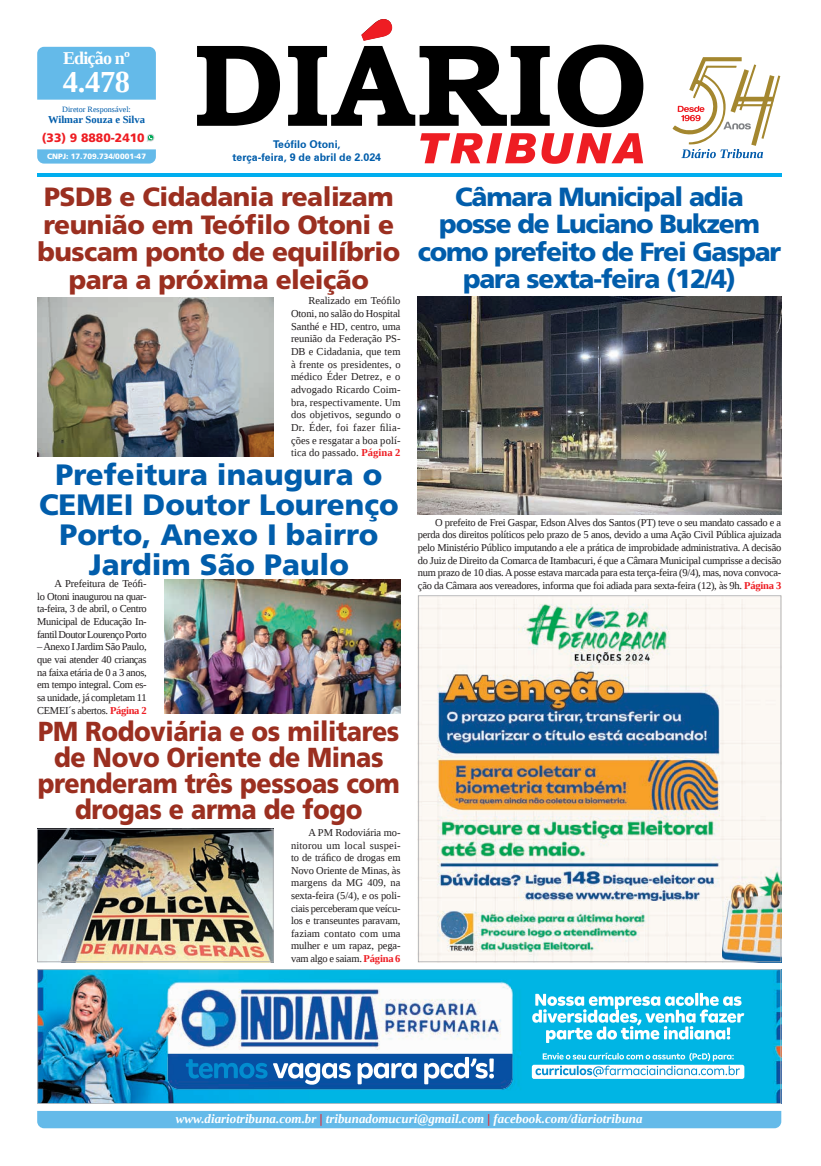
<style>
.page{position:relative;width:821px;height:1166px;background:#fff}
.page>*{position:absolute;margin:0;border:0;box-sizing:border-box;transform-origin:0 0}
.t1{font:700 30.45px "Liberation Serif";color:#fff}
.t2{font:900 29.49px/29.9px "Frutiger LT Std";color:#015dab;text-align:center}
.t3{font:900 27.47px/26px "Frutiger LT Std";letter-spacing:-.015em;color:#9b2f20;text-align:center;scale:.91 1}
.t4{font:900 26.34px/27.7px "Frutiger LT Std";letter-spacing:-.02em;color:#9b2f20;text-align:center}
.t5{font:900 26.25px/27.6px "Frutiger LT Std";letter-spacing:-.045em;color:#015dab;text-align:center}
.t6{font:700 18.03px "Liberation Serif";letter-spacing:-.045em;color:#fff}
.t7{font:italic 700 12.95px "Liberation Serif";color:#fff}
.t8{font:900 12.16px "Frutiger LT Std";color:#ee1d23}
.t9{font:700 10.67px/12.6px "Zurich BT";color:#015dab;text-align:center}
.t10{font:10.59px/12.7px "Liberation Serif";letter-spacing:-.03em;color:#231f20;text-align:justify}
.t11{font:700 10.59px "Liberation Serif";color:#015dab}
.t12{font:10.5px/12.6px "Liberation Serif";letter-spacing:-.02em;color:#231f20;text-align:justify}
.t13{font:8.14px "Liberation Serif";color:#015dab}
.t14{font:900 7.7px "Frutiger LT Std";color:#fff}
.s1{font-weight:700;color:#ee1d23}
.s2{color:#ee1d23}
</style>
<div class="page">
<div style="left:37px;top:1111px;width:744px;height:17px;background:#64bae9"></div>
<hr style="left:37px;top:174px;width:744px;height:3px;background:#00aeef">
<svg style="left:197px;top:26px;width:446px;height:101px"></svg>
<svg style="left:361px;top:19px;width:31px;height:22px"></svg>
<svg style="left:420px;top:133px;width:223px;height:31px"></svg>
<svg style="left:673px;top:57px;width:108px;height:101px"></svg>
<div style="left:37px;top:47px;width:119px;height:53px;background:#64bae9"></div>
<svg style="left:37px;top:149px;width:119px;height:15px;background:#6ebeea"></svg>
<svg style="left:147px;top:134px;width:7px;height:8px"></svg>
<img style="left:37px;top:969px;width:744px;height:135px">
<img style="left:418px;top:595px;width:363px;height:367px">
<img style="left:418px;top:296px;width:363px;height:218px">
<img style="left:37px;top:297px;width:237px;height:160px">
<img style="left:164px;top:580px;width:237px;height:134px">
<img style="left:37px;top:829px;width:237px;height:133px">
<h3 class="t6" style="left:63px;top:45px;width:68px">Edição nº</h3>
<h1 class="t1" style="left:63px;top:61px;width:69px">4.478</h1>
<p class="t13" style="left:62px;top:104px;width:70px">Diretor Responsável:</p>
<p class="t11" style="left:48px;top:112px;width:99px">Wilmar Souza e Silva</p>
<p class="t8" style="left:42px;top:130px;width:104px">(33) 9 8880-2410</p>
<p class="t14" style="left:47px;top:151px;width:100px">CNPJ: 17.709.734/0001-47</p>
<p class="t9" style="left:232px;top:138px;width:150px">Teófilo Otoni,<br>terça-feira, 9 de abril de 2.024</p>
<h3 class="t4" style="left:37px;top:183px;width:364px">PSDB e Cidadania realizam reunião em Teófilo Otoni e buscam ponto de equilíbrio para a próxima eleição</h3>
<p class="t10" style="left:291px;top:294px;width:111px;text-indent:17px">Realizado em Teófilo Otoni, no salão do Hospital Santhé e HD, centro, uma reunião da Federação PS-DB e Cidadania, que tem à frente os presidentes, o médico Éder Detrez, e o advogado Ricardo Coim&shy;bra, respectivamente. Um dos objetivos, segundo o Dr. Éder, foi fazer filia&shy;ções e resgatar a boa polí&shy;tica do passado. <span class="s1">Página 2</span></p>
<h2 class="t2" style="left:39px;top:459px;width:361px">Prefeitura inaugura o<br>CEMEI Doutor Lourenço<br>Porto, Anexo I bairro<br>Jardim São Paulo</h2>
<p class="t10" style="left:37px;top:577px;width:111px;text-indent:17px">A Prefeitura de Teófi&shy;lo Otoni inaugurou na quar&shy;ta-feira, 3 de abril, o Centro Municipal de Educação In&shy;fantil Doutor Lourenço Porto</p>
<p class="t10" style="left:37px;top:640px;width:111px">– Anexo I Jardim São Paulo, que vai atender 40 crianças na faixa etária de 0 a 3 anos, em tempo integral. Com es&shy;sa unidade, já completam 11<br>CEMEI´s abertos. <span class="s1">Página 2</span></p>
<h3 class="t3" style="left:38px;top:718px;width:399px">PM Rodoviária e os militares de Novo Oriente de Minas prenderam três pessoas com drogas e arma de fogo</h3>
<p class="t12" style="left:291px;top:826px;width:111px;text-indent:17px">A PM Rodoviária mo&shy;nitorou um local suspei&shy;to de tráfico de drogas em Novo Oriente de Minas, às margens da MG 409, na sexta-feira (5/4), e os poli&shy;ciais perceberam que veícu&shy;los e transeuntes paravam, faziam contato com uma mulher e um rapaz, pega&shy;vam algo e saiam. <span class="s1">Página 6</span></p>
<h3 class="t5" style="left:418px;top:183px;width:365px">Câmara Municipal adia posse de Luciano Bukzem como prefeito de Frei Gaspar para sexta-feira (12/4)</h3>
<p class="t12" style="left:418px;top:516px;width:365px;text-indent:17px">O prefeito de Frei Gaspar, Edson Alves dos Santos (PT) teve o seu mandato cassado e a perda dos direitos políticos pelo prazo de 5 anos, devido a uma Ação Civil Pública ajuizada pelo Ministério Público imputando a ele a prática de improbidade administrativa. A decisão do Juiz de Direito da Comarca de Itambacuri, é que a Câmara Municipal cumprisse a decisão num prazo de 10 dias. A posse estava marcada para esta terça-feira (9/4), mas, nova convoca&shy;ção da Câmara aos vereadores, informa que foi adiada para sexta-feira (12), às 9h. <span class="s1">Página 3</span></p>
<p class="t7" style="left:176px;top:1110px;width:468px">www.diariotribuna.com.br <span class="s2">|</span> tribunadomucuri@gmail.com <span class="s2">|</span> facebook.com/diariotribuna</p>
</div>
